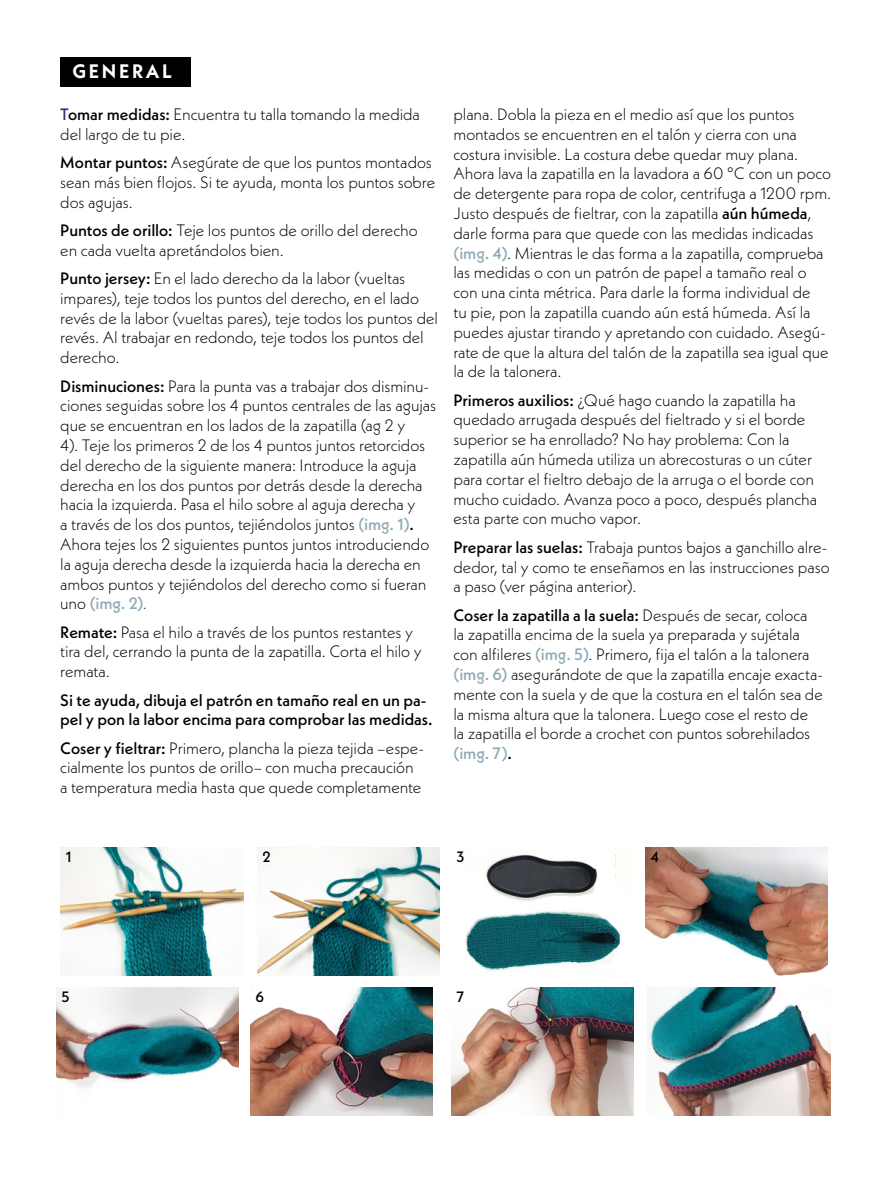
<style>
.page{position:relative;width:893px;height:1188px;background:#fff}
.page>*{position:absolute;margin:0;border:0;box-sizing:border-box;transform-origin:0 0}
.t1{font:700 19.5px "Neue Kabel";letter-spacing:.13em;color:#fff}
.t2{font:300 16.5px/19.8px "Neue Kabel";letter-spacing:-.005em;color:#000}
.t3{font:500 16.5px/19.8px "Neue Kabel";color:#000}
.t4{font:500 15px "Neue Kabel";color:#000}
.s1{font-weight:500;color:#283583}
.s2{font-weight:500}
.s3{font-weight:500;color:#8fa8b5}
.s4{color:#283583}
</style>
<div class="page">
<div style="left:61px;top:58px;width:130px;height:29px;background:#000"></div>
<img style="left:61px;top:847px;width:182px;height:129px">
<img style="left:257px;top:847px;width:183px;height:129px">
<img style="left:56px;top:988px;width:183px;height:101px">
<img style="left:250px;top:988px;width:183px;height:128px">
<img style="left:465px;top:847px;width:156px;height:124px">
<img style="left:645px;top:847px;width:183px;height:129px">
<img style="left:451px;top:988px;width:183px;height:128px">
<img style="left:648px;top:988px;width:182px;height:128px">
<p class="t1" style="left:73px;top:59px;width:101px">GENERAL</p>
<p class="t2" style="left:60px;top:104px;width:361px"><span class="s1">T</span><span class="s2">omar medidas:</span> Encuentra tu talla tomando la medida del largo de tu pie.</p>
<p class="t2" style="left:60px;top:152px;width:376px"><span class="s2">Montar puntos:</span> Asegúrate de que los puntos montados sean más bien flojos. Si te ayuda, monta los puntos sobre dos agujas.</p>
<p class="t2" style="left:60px;top:220px;width:359px"><span class="s2">Puntos de orillo:</span> Teje los puntos de orillo del derecho en cada vuelta apretándolos bien.</p>
<p class="t2" style="left:60px;top:268px;width:379px"><span class="s2">Punto jersey:</span> En el lado derecho da la labor (vueltas impares), teje todos los puntos del derecho, en el lado revés de la labor (vueltas pares), teje todos los puntos del revés. Al trabajar en redondo, teje todos los puntos del derecho.</p>
<p class="t2" style="left:60px;top:376px;width:377px"><span class="s2">Disminuciones:</span> Para la punta vas a trabajar dos disminu&shy;ciones seguidas sobre los 4 puntos centrales de las agujas que se encuentran en los lados de la zapatilla (ag 2 y<br>4). Teje los primeros 2 de los 4 puntos juntos retorcidos del derecho de la siguiente manera: Introduce la aguja derecha en los dos puntos por detrás desde la derecha hacia la izquierda. Pasa el hilo sobre al aguja derecha y<br>a través de los dos puntos, tejiéndolos juntos <span class="s3">(img. 1)</span><span class="s2">.<br></span>Ahora tejes los 2 siguientes puntos juntos introduciendo la aguja derecha desde la izquierda hacia la derecha en ambos puntos y tejiéndolos del derecho como si fueran uno <span class="s3">(img. 2)</span><span class="s4">.</span></p>
<p class="t2" style="left:60px;top:622px;width:363px"><span class="s2">Remate:</span> Pasa el hilo a través de los puntos restantes y tira del, cerrando la punta de la zapatilla. Corta el hilo y remata.</p>
<p class="t3" style="left:60px;top:690px;width:374px">Si te ayuda, dibuja el patrón en tamaño real en un pa&shy;pel y pon la labor encima para comprobar las medidas.</p>
<p class="t2" style="left:60px;top:738px;width:365px"><span class="s2">Coser y fieltrar:</span> Primero, plancha la pieza tejida –espe&shy;cialmente los puntos de orillo– con mucha precaución a temperatura media hasta que quede completamente</p>
<p class="t2" style="left:453px;top:104px;width:379px">plana. Dobla la pieza en el medio así que los puntos montados se encuentren en el talón y cierra con una costura invisible. La costura debe quedar muy plana.<br>Ahora lava la zapatilla en la lavadora a 60 °C con un poco de detergente para ropa de color, centrifuga a 1200 rpm.<br>Justo después de fieltrar, con la zapatilla <span class="s2">aún húmeda</span>, darle forma para que quede con las medidas indicadas <span class="s3">(img. 4)</span>. Mientras le das forma a la zapatilla, comprueba las medidas o con un patrón de papel a tamaño real o con una cinta métrica. Para darle la forma individual de<br>tu pie, pon la zapatilla cuando aún está húmeda. Así la puedes ajustar tirando y apretando con cuidado. Asegú&shy;rate de que la altura del talón de la zapatilla sea igual que la de la talonera.</p>
<p class="t2" style="left:453px;top:390px;width:365px"><span class="s2">Primeros auxilios:</span> ¿Qué hago cuando la zapatilla ha quedado arrugada después del fieltrado y si el borde superior se ha enrollado? No hay problema: Con la zapatilla aún húmeda utiliza un abrecosturas o un cúter para cortar el fieltro debajo de la arruga o el borde con mucho cuidado. Avanza poco a poco, después plancha esta parte con mucho vapor.</p>
<p class="t2" style="left:453px;top:537px;width:378px"><span class="s2">Preparar las suelas:</span> Trabaja puntos bajos a ganchillo alre&shy;dedor, tal y como te enseñamos en las instrucciones paso a paso (ver página anterior).</p>
<p class="t2" style="left:453px;top:605px;width:371px"><span class="s2">Coser la zapatilla a la suela:</span> Después de secar, coloca<br>la zapatilla encima de la suela ya preparada y sujétala con alfileres <span class="s3">(img. 5)</span>. Primero, fija el talón a la talonera <span class="s3">(img. 6)</span> asegurándote de que la zapatilla encaje exacta&shy;mente con la suela y de que la costura en el talón sea de la misma altura que la talonera. Luego cose el resto de<br>la zapatilla el borde a crochet con puntos sobrehilados <span class="s3">(img. 7)</span><span class="s2">.</span></p>
<p class="t4" style="left:262px;top:847px;width:10px">2</p>
<p class="t4" style="left:651px;top:847px;width:10px">4</p>
<p class="t4" style="left:66px;top:847px;width:7px">1</p>
<p class="t4" style="left:456px;top:847px;width:10px">3</p>
<p class="t4" style="left:61px;top:987px;width:10px">5</p>
<p class="t4" style="left:255px;top:987px;width:10px">6</p>
<p class="t4" style="left:456px;top:987px;width:9px">7</p>
</div>
